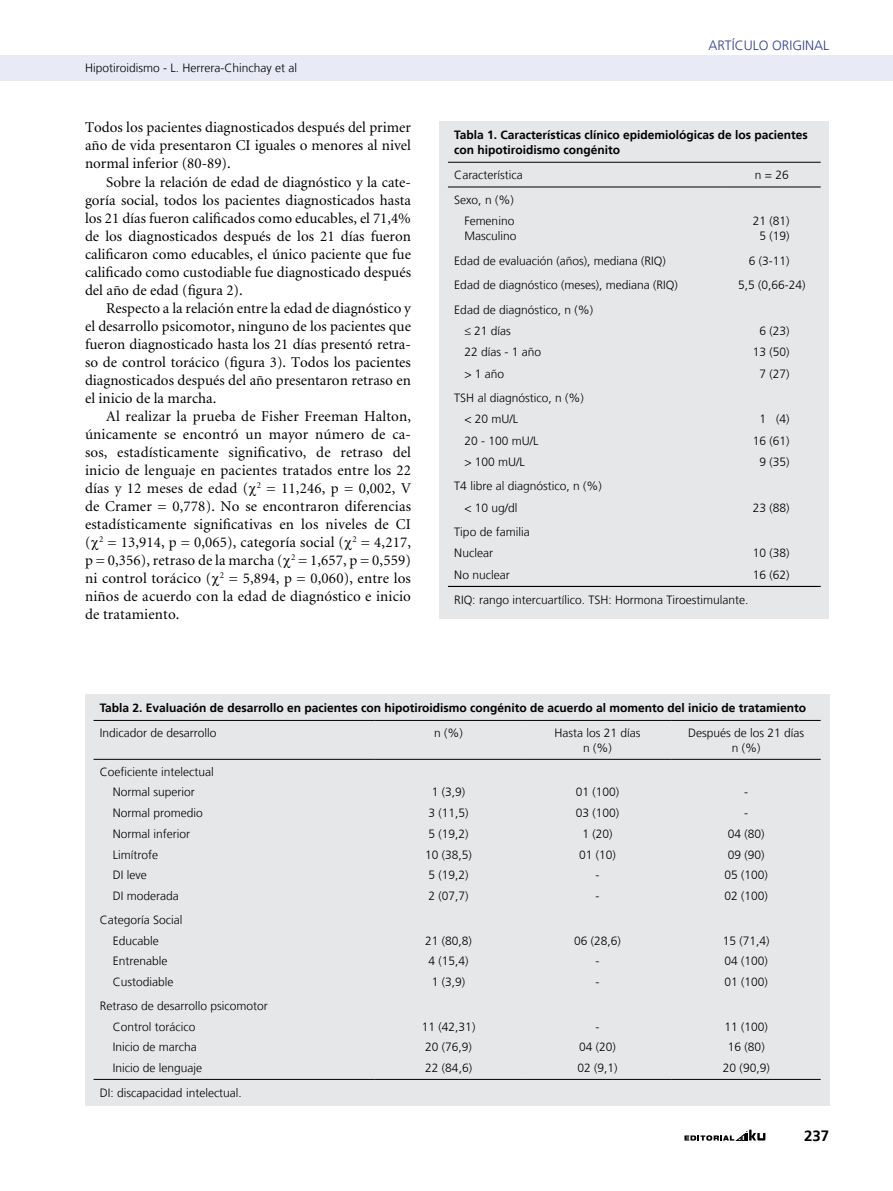
<style>
.page{position:relative;width:893px;height:1191px;background:#fff}
.page>*{position:absolute;margin:0;border:0;box-sizing:border-box;transform-origin:0 0}
.t1{font:15px/18px "Minion";color:#000;text-align:justify}
.t2{font:700 15px "Frutiger LT";color:#000}
.t3{font:300 13.5px "Frutiger LT";color:#314282}
.t4{font:300 12px/21.1px "Frutiger LT";color:#000}
.t5{font:700 12px/15px "Frutiger LT";color:#000}
</style>
<div class="page">
<svg style="left:684px;top:1129px;width:81px;height:11px"></svg>
<div style="left:0;top:55px;width:893px;height:26px;background:#e8eaf6"></div>
<div style="left:85px;top:694px;width:744px;height:412px;background:#e6e7e8"></div>
<hr style="left:94px;top:720px;width:280px;height:1px;background:#000">
<hr style="left:374px;top:720px;width:149px;height:1px;background:#000">
<hr style="left:523px;top:720px;width:149px;height:1px;background:#000">
<hr style="left:672px;top:720px;width:149px;height:1px;background:#000">
<hr style="left:94px;top:759px;width:280px;height:1px;background:#000">
<hr style="left:374px;top:759px;width:149px;height:1px;background:#000">
<hr style="left:523px;top:759px;width:149px;height:1px;background:#000">
<hr style="left:672px;top:759px;width:149px;height:1px;background:#000">
<hr style="left:94px;top:1079px;width:280px;height:1px;background:#000">
<hr style="left:374px;top:1079px;width:149px;height:1px;background:#000">
<hr style="left:523px;top:1079px;width:149px;height:1px;background:#000">
<hr style="left:672px;top:1079px;width:149px;height:1px;background:#000">
<div style="left:439px;top:121px;width:390px;height:498px;background:#e6e7e8"></div>
<hr style="left:448px;top:586px;width:275px;height:1px;background:#000">
<hr style="left:723px;top:586px;width:98px;height:1px;background:#000">
<hr style="left:448px;top:162px;width:275px;height:1px;background:#000">
<hr style="left:723px;top:162px;width:98px;height:1px;background:#000">
<hr style="left:448px;top:187px;width:275px;height:1px;background:#000">
<hr style="left:723px;top:187px;width:98px;height:1px;background:#000">
<p class="t4" style="left:85px;top:58px;width:214px">Hipotiroidismo - L. Herrera-Chinchay et al</p>
<p class="t1" style="left:85px;top:119px;width:327px">Todos los pacientes diagnosticados después del primer año de vida presentaron CI iguales o menores al nivel normal inferior (80-89).</p>
<p class="t1" style="left:85px;top:173px;width:327px;text-indent:21px">Sobre la relación de edad de diagnóstico y la cate&shy;goría social, todos los pacientes diagnosticados hasta los 21 días fueron calificados como educables, el 71,4% de los diagnosticados después de los 21 días fueron calificaron como educables, el único paciente que fue calificado como custodiable fue diagnosticado después del año de edad (figura 2).</p>
<p class="t1" style="left:85px;top:299px;width:327px;text-indent:21px">Respecto a la relación entre la edad de diagnóstico y el desarrollo psicomotor, ninguno de los pacientes que fueron diagnosticado hasta los 21 días presentó retra&shy;so de control torácico (figura 3). Todos los pacientes diagnosticados después del año presentaron retraso en el inicio de la marcha.</p>
<p class="t1" style="left:85px;top:407px;width:327px;text-indent:21px">Al realizar la prueba de Fisher Freeman Halton, únicamente se encontró un mayor número de ca&shy;sos, estadísticamente significativo, de retraso del inicio de lenguaje en pacientes tratados entre los 22 días y 12 meses de edad ( <sup>2</sup> = 11,246, p = 0,002, V de Cramer = 0,778). No se encontraron diferencias estadísticamente significativas en los niveles de CI ( <sup>2</sup> = 13,914, p = 0,065), categoría social ( <sup>2</sup> = 4,217, p = 0,356), retraso de la marcha ( <sup>2</sup> = 1,657, p = 0,559) ni control torácico ( <sup>2</sup> = 5,894, p = 0,060), entre los niños de acuerdo con la edad de diagnóstico e inicio de tratamiento.</p>
<p class="t3" style="left:708px;top:38px;width:36px">Artículo</p>
<p class="t3" style="left:772px;top:38px;width:51px">Original</p>
<p class="t5" style="left:454px;top:127px;width:355px">Tabla 1. Características clínico epidemiológicas de los pacientes con hipotiroidismo congénito</p>
<p class="t4" style="left:454px;top:165px;width:70px">Característica</p>
<p class="t4" style="left:755px;top:165px;width:35px">n = 26</p>
<p class="t4" style="left:454px;top:189px;width:62px;text-align:right">Sexo, n (%)<br>Femenino</p>
<p class="t4" style="left:464px;top:225px;width:54px">Masculino</p>
<p class="t4" style="left:753px;top:213px;width:38px;line-height:15px;text-align:center">21 (81)<br>5 (19)</p>
<p class="t4" style="left:454px;top:250px;width:213px">Edad de evaluación (años), mediana (RIQ)</p>
<p class="t4" style="left:749px;top:250px;width:42px">6 (3-11)</p>
<p class="t4" style="left:454px;top:275px;width:225px">Edad de diagnóstico (meses), mediana (RIQ)</p>
<p class="t4" style="left:738px;top:275px;width:69px">5,5 (0,66-24)</p>
<p class="t4" style="left:464px;top:300px;width:130px;text-indent:-10px">Edad de diagnóstico, n (%) ≤ 21 días</p>
<p class="t4" style="left:760px;top:321px;width:32px">6 (23)</p>
<p class="t4" style="left:464px;top:342px;width:78px">22 días - 1 año</p>
<p class="t4" style="left:753px;top:342px;width:38px">13 (50)</p>
<p class="t4" style="left:464px;top:363px;width:41px">&gt; 1 año</p>
<p class="t4" style="left:760px;top:363px;width:32px">7 (27)</p>
<p class="t4" style="left:464px;top:388px;width:121px;text-indent:-10px">TSH al diagnóstico, n (%) &lt; 20 mU/L</p>
<p class="t4" style="left:760px;top:409px;width:32px">1 (4)</p>
<p class="t4" style="left:464px;top:430px;width:76px">20 - 100 mU/L</p>
<p class="t4" style="left:753px;top:430px;width:38px">16 (61)</p>
<p class="t4" style="left:464px;top:451px;width:62px">&gt; 100 mU/L</p>
<p class="t4" style="left:760px;top:451px;width:32px">9 (35)</p>
<p class="t4" style="left:464px;top:476px;width:139px;text-indent:-10px">T4 libre al diagnóstico, n (%) &lt; 10 ug/dl</p>
<p class="t4" style="left:753px;top:497px;width:38px">23 (88)</p>
<p class="t4" style="left:454px;top:522px;width:77px">Tipo de familia<br>Nuclear</p>
<p class="t4" style="left:753px;top:543px;width:38px">10 (38)</p>
<p class="t4" style="left:454px;top:564px;width:57px">No nuclear</p>
<p class="t4" style="left:753px;top:564px;width:38px">16 (62)</p>
<p class="t4" style="left:454px;top:589px;width:296px">RIQ: rango intercuartílico. TSH: Hormona Tiroestimulante.</p>
<p class="t5" style="left:100px;top:700px;width:708px">Tabla 2. Evaluación de desarrollo en pacientes con hipotiroidismo congénito de acuerdo al momento del inicio de tratamiento</p>
<p class="t4" style="left:100px;top:722px;width:118px">Indicador de desarrollo</p>
<p class="t4" style="left:434px;top:722px;width:30px">n (%)</p>
<p class="t4" style="left:554px;top:725px;width:88px;line-height:15px;text-align:center">Hasta los 21 días n (%)</p>
<p class="t4" style="left:688px;top:725px;width:118px;line-height:15px;text-align:center">Después de los 21 días n (%)</p>
<p class="t4" style="left:100px;top:761px;width:115px;line-height:20.7px;text-align:center">Coeficiente intelectual<br>Normal superior</p>
<p class="t4" style="left:432px;top:782px;width:35px">1 (3,9)</p>
<p class="t4" style="left:576px;top:782px;width:45px">01 (100)</p>
<p class="t4" style="left:744px;top:782px;width:5px">-</p>
<p class="t4" style="left:113px;top:802px;width:92px">Normal promedio</p>
<p class="t4" style="left:429px;top:802px;width:42px">3 (11,5)</p>
<p class="t4" style="left:576px;top:802px;width:45px">03 (100)</p>
<p class="t4" style="left:744px;top:802px;width:5px">-</p>
<p class="t4" style="left:113px;top:823px;width:79px">Normal inferior</p>
<p class="t4" style="left:429px;top:823px;width:42px">5 (19,2)</p>
<p class="t4" style="left:582px;top:823px;width:32px">1 (20)</p>
<p class="t4" style="left:728px;top:823px;width:38px">04 (80)</p>
<p class="t4" style="left:113px;top:844px;width:47px">Limítrofe</p>
<p class="t4" style="left:425px;top:844px;width:48px">10 (38,5)</p>
<p class="t4" style="left:579px;top:844px;width:38px">01 (10)</p>
<p class="t4" style="left:728px;top:844px;width:38px">09 (90)</p>
<p class="t4" style="left:113px;top:864px;width:35px">DI leve</p>
<p class="t4" style="left:429px;top:864px;width:42px">5 (19,2)</p>
<p class="t4" style="left:595px;top:864px;width:5px">-</p>
<p class="t4" style="left:725px;top:864px;width:45px">05 (100)</p>
<p class="t4" style="left:113px;top:885px;width:68px">DI moderada</p>
<p class="t4" style="left:429px;top:885px;width:42px">2 (07,7)</p>
<p class="t4" style="left:595px;top:885px;width:5px">-</p>
<p class="t4" style="left:725px;top:885px;width:45px">02 (100)</p>
<p class="t4" style="left:113px;top:909px;width:71px;line-height:20.7px;text-indent:-13px">Categoría Social<br>Educable</p>
<p class="t4" style="left:425px;top:930px;width:48px">21 (80,8)</p>
<p class="t4" style="left:574px;top:930px;width:48px">06 (28,6)</p>
<p class="t4" style="left:723px;top:930px;width:48px">15 (71,4)</p>
<p class="t4" style="left:113px;top:950px;width:56px">Entrenable</p>
<p class="t4" style="left:429px;top:950px;width:42px">4 (15,4)</p>
<p class="t4" style="left:595px;top:950px;width:5px">-</p>
<p class="t4" style="left:725px;top:950px;width:45px">04 (100)</p>
<p class="t4" style="left:113px;top:971px;width:62px">Custodiable</p>
<p class="t4" style="left:432px;top:971px;width:35px">1 (3,9)</p>
<p class="t4" style="left:595px;top:971px;width:5px">-</p>
<p class="t4" style="left:725px;top:971px;width:45px">01 (100)</p>
<p class="t4" style="left:113px;top:995px;width:157px;line-height:20.7px;text-indent:-13px">Retraso de desarrollo psicomotor<br>Control torácico</p>
<p class="t4" style="left:422px;top:1016px;width:55px">11 (42,31)</p>
<p class="t4" style="left:595px;top:1016px;width:5px">-</p>
<p class="t4" style="left:725px;top:1016px;width:45px">11 (100)</p>
<p class="t4" style="left:113px;top:1036px;width:85px">Inicio de marcha</p>
<p class="t4" style="left:425px;top:1036px;width:48px">20 (76,9)</p>
<p class="t4" style="left:579px;top:1036px;width:38px">04 (20)</p>
<p class="t4" style="left:728px;top:1036px;width:38px">16 (80)</p>
<p class="t4" style="left:113px;top:1057px;width:91px">Inicio de lenguaje</p>
<p class="t4" style="left:425px;top:1057px;width:48px">22 (84,6)</p>
<p class="t4" style="left:577px;top:1057px;width:42px">02 (9,1)</p>
<p class="t4" style="left:723px;top:1057px;width:48px">20 (90,9)</p>
<p class="t4" style="left:100px;top:1082px;width:144px">DI: discapacidad intelectual.</p>
<p class="t2" style="left:804px;top:1126px;width:27px">237</p>
</div>
